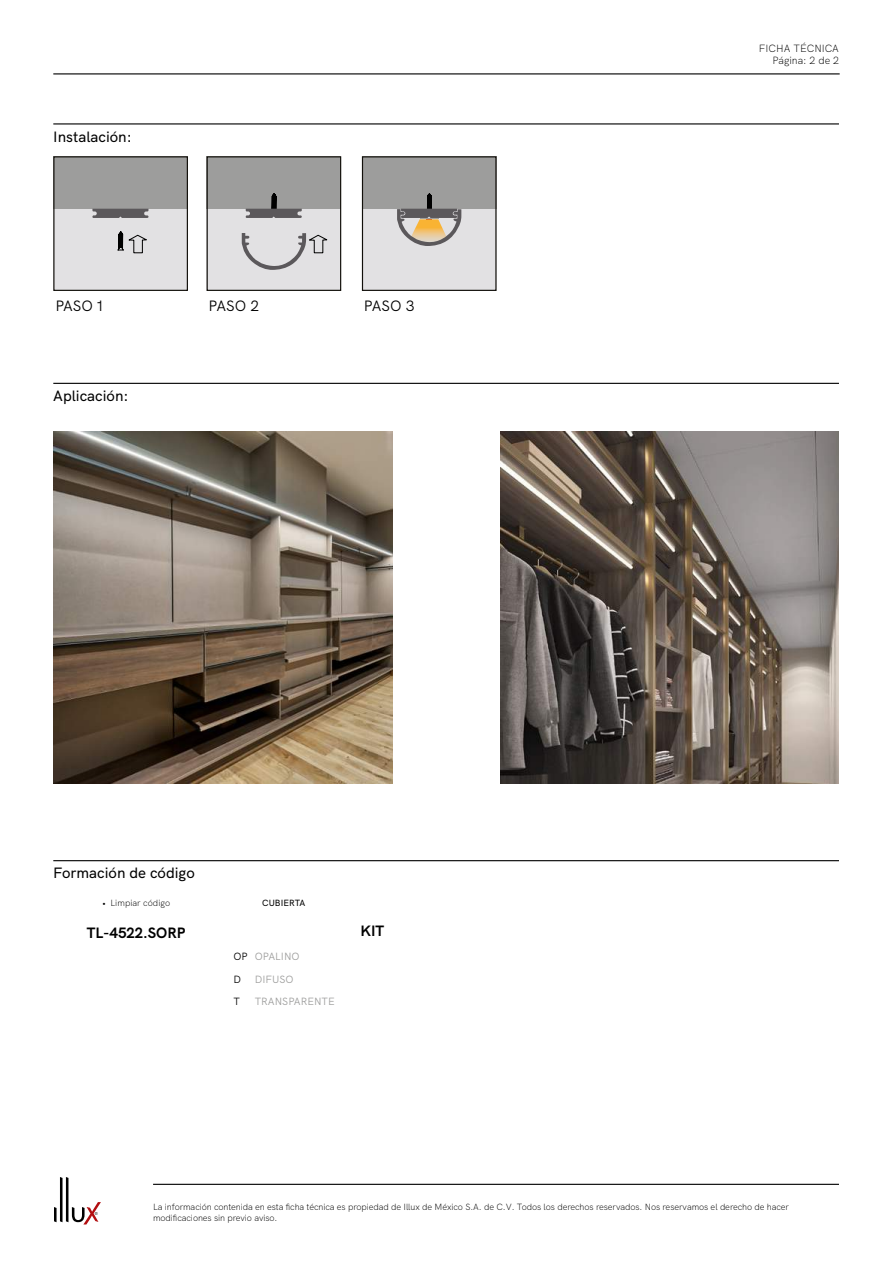
<style>
.page{position:relative;width:893px;height:1263px;background:#fff}
.page>*{position:absolute;margin:0;border:0;box-sizing:border-box;transform-origin:0 0}
.t1{font:500 15px "HK Grotesk";color:#000}
.t2{font:15px "HK Grotesk";letter-spacing:-.01em;color:#000}
.t3{font:700 15px "HK Grotesk";color:#000}
.t4{font:10.5px/22.5px "HK Grotesk";color:#9d9d9c}
.t5{font:300 10.5px/12.6px "HK Grotesk";color:#000;text-align:right}
.t6{font:10.5px "HK Grotesk";color:#000}
.t7{font:300 9px/10.8px "HK Grotesk";letter-spacing:-.01em;color:#000}
.t8{font:500 9px "HK Grotesk";color:#000}
.s1{color:#000}
</style>
<div class="page">
<svg style="left:54px;top:1177px;width:47px;height:47px"></svg>
<hr style="left:153px;top:1184px;width:686px;height:1px;background:#000">
<hr style="left:53px;top:73px;width:787px;height:1px;background:#000">
<hr style="left:53px;top:123px;width:786px;height:1px;background:#000">
<hr style="left:53px;top:383px;width:786px;height:1px;background:#000">
<div style="left:53px;top:156px;width:135px;height:135px;background:#e2e1e3"></div>
<div style="left:53px;top:156px;width:135px;height:53px;background:#9d9d9c"></div>
<div style="left:53px;top:156px;width:135px;height:135px;border:1px solid #12100b"></div>
<svg style="left:117px;top:231px;width:30px;height:22px"></svg>
<svg style="left:92px;top:209px;width:56px;height:9px"></svg>
<div style="left:207px;top:156px;width:134px;height:135px;background:#e2e1e3"></div>
<div style="left:207px;top:156px;width:134px;height:53px;background:#9d9d9c"></div>
<div style="left:207px;top:156px;width:134px;height:135px;border:1px solid #12100b"></div>
<svg style="left:246px;top:193px;width:56px;height:25px"></svg>
<svg style="left:242px;top:233px;width:86px;height:37px"></svg>
<div style="left:362px;top:156px;width:134px;height:135px;background:#e2e1e3"></div>
<div style="left:362px;top:156px;width:135px;height:53px;background:#9d9d9c"></div>
<div style="left:362px;top:156px;width:135px;height:135px;border:1px solid #12100b"></div>
<svg style="left:397px;top:193px;width:64px;height:53px"></svg>
<img style="left:53px;top:432px;width:339px;height:351px">
<img style="left:500px;top:432px;width:339px;height:351px">
<hr style="left:53px;top:860px;width:786px;height:1px;background:#000">
<h1 class="t1" style="left:53px;top:125px;width:80px">Instalación:</h1>
<h1 class="t2" style="left:55px;top:294px;width:49px">PASO 1</h1>
<h1 class="t2" style="left:209px;top:294px;width:52px">PASO 2</h1>
<h1 class="t2" style="left:364px;top:294px;width:52px">PASO 3</h1>
<h1 class="t1" style="left:53px;top:384px;width:77px">Aplicación:</h1>
<h1 class="t1" style="left:53px;top:861px;width:143px">Formación de código</h1>
<p class="t7" style="left:102px;top:897px;width:70px">• Limpiar código</p>
<p class="t8" style="left:262px;top:896px;width:45px">CUBIERTA</p>
<h1 class="t3" style="left:87px;top:921px;width:100px">TL-4522.SORP</h1>
<p class="t4" style="left:233px;top:944px;width:68px"><span class="s1">OP</span> OPALINO<br><span class="s1">D</span></p>
<p class="t4" style="left:255px;top:967px;width:40px">DIFUSO</p>
<p class="t6" style="left:233px;top:993px;width:8px">T</p>
<p class="t4" style="left:255px;top:989px;width:82px">TRANSPARENTE</p>
<h1 class="t3" style="left:360px;top:919px;width:25px">KIT</h1>
<p class="t5" style="left:759px;top:41px;width:81px">FICHA TÉCNICA<br>Página: 2 de 2</p>
<p class="t7" style="left:153px;top:1200px;width:637px">La información contenida en esta ficha técnica es propiedad de Illux de México S.A. de C.V. Todos los derechos reservados. Nos reservamos el derecho de hacer modificaciones sin previo aviso.</p>
</div>
